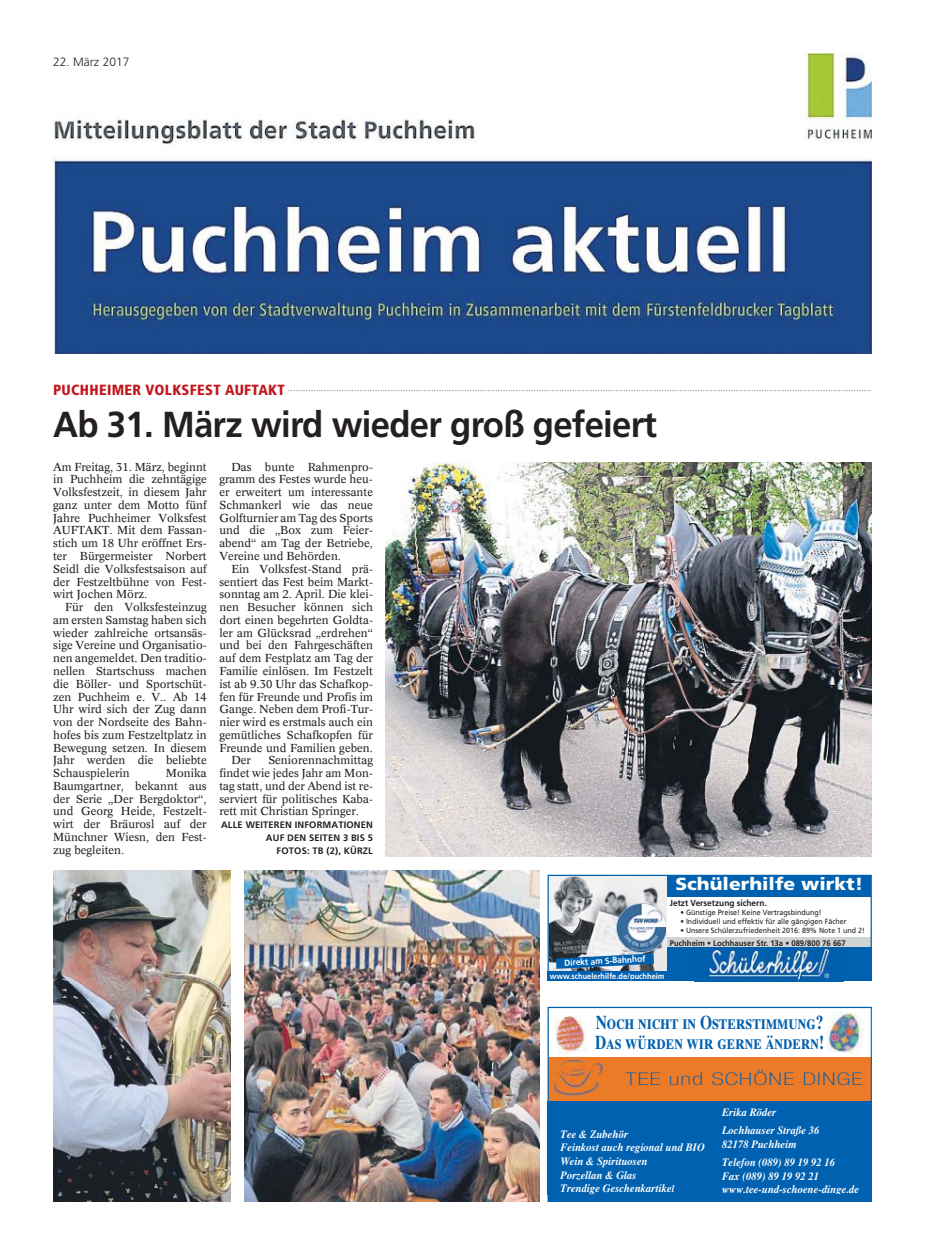
<style>
.page{position:relative;width:925px;height:1255px;background:#fff}
.page>*{position:absolute;margin:0;border:0;box-sizing:border-box;transform-origin:0 0}
.t1{font:700 36.12px "Frutiger";letter-spacing:-.02em;color:#241f21;scale:.96 1}
.t2{font:700 19.5px/20px "Times LT Std";color:#0061b0;scale:.79 1}
.t3{font:900 17.5px "Frutiger LT Std";color:#fff;scale:1.1 1}
.t4{font:100 condensed 17.5px "Helvetica Neue LT Std";letter-spacing:.035em;color:#0061b0;scale:1.5 1}
.t5{font:300 12px "Frutiger";color:#241f21}
.t6{font:11.38px/12.8px "Concorde";color:#241f21;text-align:justify}
.t7{font:italic 700 11.25px/13.5px "Times LT Std";color:#fff;scale:.95 1}
.t8{font:700 9.38px/12.8px "Frutiger";letter-spacing:.015em;color:#241f21;text-align:right}
.t9{font:700 8.75px "Frutiger LT Std";color:#241f21;scale:.95 1}
.t10{font:700 8.75px "Frutiger LT Std";color:#fff;scale:.95 1}
.t11{font:700 8.12px "Frutiger LT Std";color:#241f21;scale:.95 1}
.t12{font:700 8.12px "Frutiger LT Std";color:#fff;scale:.92 1}
.t13{font:7.5px "Frutiger LT Std";color:#241f21;scale:.95 1}
.t14{font:7.38px "Concorde";color:#241f21}
.s1{font-family:"Frutiger";font-weight:900;font-stretch:condensed;font-size:14.75px;color:#c4141c}
.s2{font-size:10px}
</style>
<div class="page">
<img style="left:53px;top:53px;width:819px;height:300px">
<img style="left:386px;top:462px;width:486px;height:394px">
<img style="left:245px;top:870px;width:294px;height:331px">
<img style="left:53px;top:870px;width:178px;height:331px">
<div style="left:667px;top:937px;width:203px;height:11px;background:#d1d4d4"></div>
<img style="left:549px;top:876px;width:118px;height:95px">
<svg style="left:556px;top:953px;width:98px;height:15px"></svg>
<div style="left:547px;top:971px;width:120px;height:10px;background:#0061b0"></div>
<div style="left:667px;top:876px;width:203px;height:20px;background:#0061b0"></div>
<div style="left:667px;top:947px;width:205px;height:34px;background:#0061b0"></div>
<img style="left:617px;top:903px;width:49px;height:49px">
<img style="left:708px;top:947px;width:122px;height:34px">
<div style="left:547px;top:874px;width:325px;height:106px;border:1px solid #0061b0"></div>
<svg style="left:547px;top:1006px;width:325px;height:195px;fill:#0061b0"></svg>
<img style="left:553px;top:1013px;width:33px;height:6px">
<img style="left:553px;top:1019px;width:37px;height:36px">
<img style="left:829px;top:1009px;width:37px;height:10px">
<img style="left:825px;top:1019px;width:40px;height:36px">
<p class="t5" style="left:53px;top:55px;width:78px">22. März 2017</p>
<p class="t14" style="left:53px;top:384px;width:820px"><span class="s1">PUCHHEIMER VOLKSFEST AUFTAKT</span> ....................................................................................................................................................................................................................................</p>
<h1 class="t1" style="left:53px;top:403px;width:631px">Ab 31. März wird wieder groß gefeiert</h1>
<p class="t6" style="left:53px;top:460px;width:155px">Am Freitag, 31. März, beginnt in Puchheim die zehntägige Volksfestzeit, in diesem Jahr ganz unter dem Motto fünf Jahre Puchheimer Volksfest AUFTAKT. Mit dem Fassan&shy;stich um 18 Uhr eröffnet Ers&shy;ter Bürgermeister Norbert Seidl die Volksfestsaison auf der Festzeltbühne von Fest&shy;wirt Jochen Mörz.</p>
<p class="t6" style="left:53px;top:600px;width:155px;text-indent:12px">Für den Volksfesteinzug am ersten Samstag haben sich wieder zahlreiche ortsansäs&shy;sige Vereine und Organisatio&shy;nen angemeldet. Den traditio&shy;nellen Startschuss machen die Böller- und Sportschüt&shy;zen Puchheim e. V.. Ab 14<br>Uhr wird sich der Zug dann von der Nordseite des Bahn&shy;hofes bis zum Festzeltplatz in Bewegung setzen. In diesem Jahr werden die beliebte Schauspielerin</p>
<p class="t6" style="left:53px;top:766px;width:155px;text-indent:113px">Monika Baumgartner, bekannt aus der Serie „Der Bergdoktor“, und Georg Heide, Festzelt&shy;wirt der Bräurosl auf der Münchner Wiesn, den Fest&shy;zug begleiten.</p>
<p class="t6" style="left:219px;top:460px;width:155px;text-indent:12px">Das bunte Rahmenpro&shy;gramm des Festes wurde heu&shy;er erweitert um interessante Schmankerl wie das neue Golfturnier am Tag des Sports und die „Box zum Feier&shy;abend“ am Tag der Betriebe, Vereine und Behörden.</p>
<p class="t6" style="left:231px;top:562px;width:143px">Ein Volksfest-Stand prä-</p>
<p class="t6" style="left:219px;top:575px;width:155px">sentiert das Fest beim Markt-</p>
<p class="t6" style="left:219px;top:588px;width:155px">sonntag am 2. April. Die klei-</p>
<p class="t6" style="left:219px;top:600px;width:155px">nen Besucher können sich</p>
<p class="t6" style="left:219px;top:613px;width:155px">dort einen begehrten Goldta-</p>
<p class="t6" style="left:219px;top:626px;width:155px">ler am Glücksrad „erdrehen“</p>
<p class="t6" style="left:219px;top:639px;width:155px">und bei den Fahrgeschäften</p>
<p class="t6" style="left:219px;top:652px;width:155px">auf dem Festplatz am Tag der</p>
<p class="t6" style="left:219px;top:664px;width:155px">Familie einlösen. Im Festzelt</p>
<p class="t6" style="left:219px;top:677px;width:155px">ist ab 9.30 Uhr das Schafkop-</p>
<p class="t6" style="left:219px;top:690px;width:155px">fen für Freunde und Profis im</p>
<p class="t6" style="left:219px;top:703px;width:155px">Gange. Neben dem Profi-Tur-</p>
<p class="t6" style="left:219px;top:715px;width:155px">nier wird es erstmals auch ein</p>
<p class="t6" style="left:219px;top:728px;width:155px">gemütliches Schafkopfen für</p>
<p class="t6" style="left:219px;top:741px;width:155px">Freunde und Familien geben.</p>
<p class="t6" style="left:231px;top:754px;width:21px">Der</p>
<p class="t6" style="left:219px;top:754px;width:155px;text-indent:49px">Seniorennachmittag findet wie jedes Jahr am Mon&shy;tag statt, und der Abend ist re&shy;serviert für politisches Kaba&shy;rett mit Christian Springer.</p>
<p class="t8" style="left:221px;top:818px;width:153px">ALLE WEITEREN INFORMATIONEN<br>AUF DEN SEITEN 3 BIS 5<br>FOTOS: TB (2), KÜRZL</p>
<h3 class="t3" style="left:675px;top:873px;width:172px">Schülerhilfe wirkt!</h3>
<p class="t9" style="left:670px;top:898px;width:104px">Jetzt Versetzung sichern.</p>
<p class="t13" style="left:680px;top:908px;width:150px">• Günstige Preise! Keine Vertragsbindung!</p>
<p class="t13" style="left:680px;top:917px;width:176px">• Individuell und effektiv für alle gängigen Fächer</p>
<p class="t13" style="left:680px;top:926px;width:196px">• Unsere Schülerzufriedenheit 2016: 89% Note 1 und 2!</p>
<p class="t11" style="left:670px;top:938px;width:187px">Puchheim • Lochhauser Str. 13a • 089/800 76 667</p>
<p class="t10" style="left:564px;top:957px;width:87px;rotate:-3deg">Direkt am S-Bahnhof</p>
<p class="t12" style="left:550px;top:971px;width:126px">www.schuelerhilfe.de/puchheim</p>
<h2 class="t2" style="left:595px;top:1011px;width:291px">Noch nicht in Osterstimmung?<br>Das würden wir gerne ändern!</h2>
<h3 class="t4" style="left:625px;top:1069px;width:160px">TEE und SCHÖNE DINGE</h3>
<p class="t7" style="left:560px;top:1127px;width:153px">Tee &amp; Zubehör<br>Feinkost auch regional und BIO<br>Wein &amp; Spirituosen<br>Porzellan &amp; Glas<br>Trendige Geschenkartike<span class="s2">l</span></p>
<p class="t7" style="left:722px;top:1102px;width:104px;line-height:18.5px">Erika Röder<br>Lochhauser Straße 36</p>
<p class="t7" style="left:722px;top:1134px;width:121px;line-height:18.5px">82178 Puchheim<br>Telefon (089) 89 19 92 16</p>
<p class="t7" style="left:722px;top:1169px;width:146px">Fax (089) 89 19 92 21 www.tee-und-schoene-dinge.de</p>
</div>
